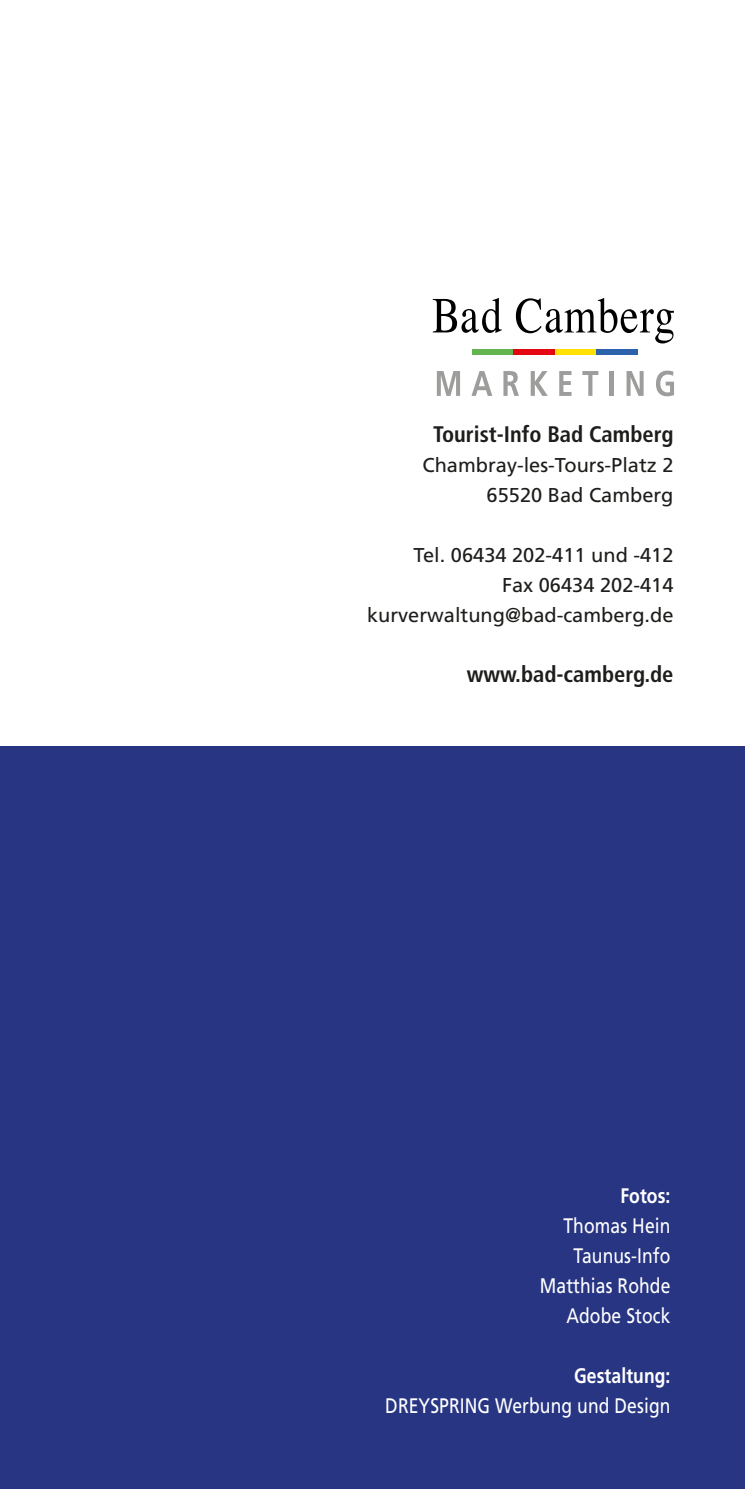
<style>
.page{position:relative;width:745px;height:1489px;background:#fff}
.page>*{position:absolute;margin:0;border:0;box-sizing:border-box;transform-origin:0 0}
.t1{font:700 condensed 22.5px "Frutiger LT Std";color:#1d1d1b}
.t2{font:21px/30px "Frutiger LT Std";letter-spacing:.005em;color:#fff;text-align:right;scale:.83 1}
.t3{font:700 21px "Frutiger LT Std";letter-spacing:.005em;color:#fff;scale:.83 1}
.t4{font:20px/30px "Frutiger LT Std";color:#1d1d1b;text-align:right}
</style>
<div class="page">
<div style="left:0;top:746px;width:744px;height:742px;background:#283583"></div>
<div style="left:555px;top:348px;width:41px;height:6px;background:#ffe000"></div>
<div style="left:472px;top:348px;width:41px;height:6px;background:#65b54e"></div>
<div style="left:513px;top:348px;width:42px;height:6px;background:#e30613"></div>
<div style="left:596px;top:348px;width:41px;height:6px;background:#2c61ac"></div>
<svg style="left:432px;top:298px;width:69px;height:35px"></svg>
<svg style="left:515px;top:298px;width:158px;height:45px"></svg>
<svg style="left:436px;top:371px;width:24px;height:25px"></svg>
<svg style="left:471px;top:371px;width:21px;height:25px"></svg>
<svg style="left:503px;top:371px;width:15px;height:25px"></svg>
<svg style="left:530px;top:371px;width:17px;height:25px"></svg>
<svg style="left:559px;top:371px;width:12px;height:25px"></svg>
<svg style="left:582px;top:371px;width:16px;height:25px"></svg>
<hr style="left:609px;top:371px;width:4px;height:25px;background:#9d9d9c">
<svg style="left:626px;top:371px;width:17px;height:25px"></svg>
<svg style="left:656px;top:370px;width:17px;height:26px"></svg>
<p class="t1" style="left:433px;top:421px;width:242px">Tourist-Info Bad Camberg</p>
<p class="t4" style="left:422px;top:450px;width:252px">Chambray-les-Tours-Platz 2<br>65520 Bad Camberg</p>
<p class="t4" style="left:367px;top:540px;width:308px">Tel. 06434 202-411 und -412<br>Fax 06434 202-414 kurverwaltung@bad-camberg.de</p>
<p class="t1" style="left:466px;top:661px;width:208px">www.bad-camberg.de</p>
<p class="t3" style="left:620px;top:1182px;width:62px">Fotos:</p>
<p class="t2" style="left:539px;top:1210px;width:159px">Thomas Hein<br>Taunus-Info<br>Matthias Rohde<br>Adobe Stock</p>
<p class="t3" style="left:574px;top:1362px;width:117px">Gestaltung:</p>
<p class="t2" style="left:385px;top:1390px;width:345px">DREYSPRING Werbung und Design</p>
</div>
